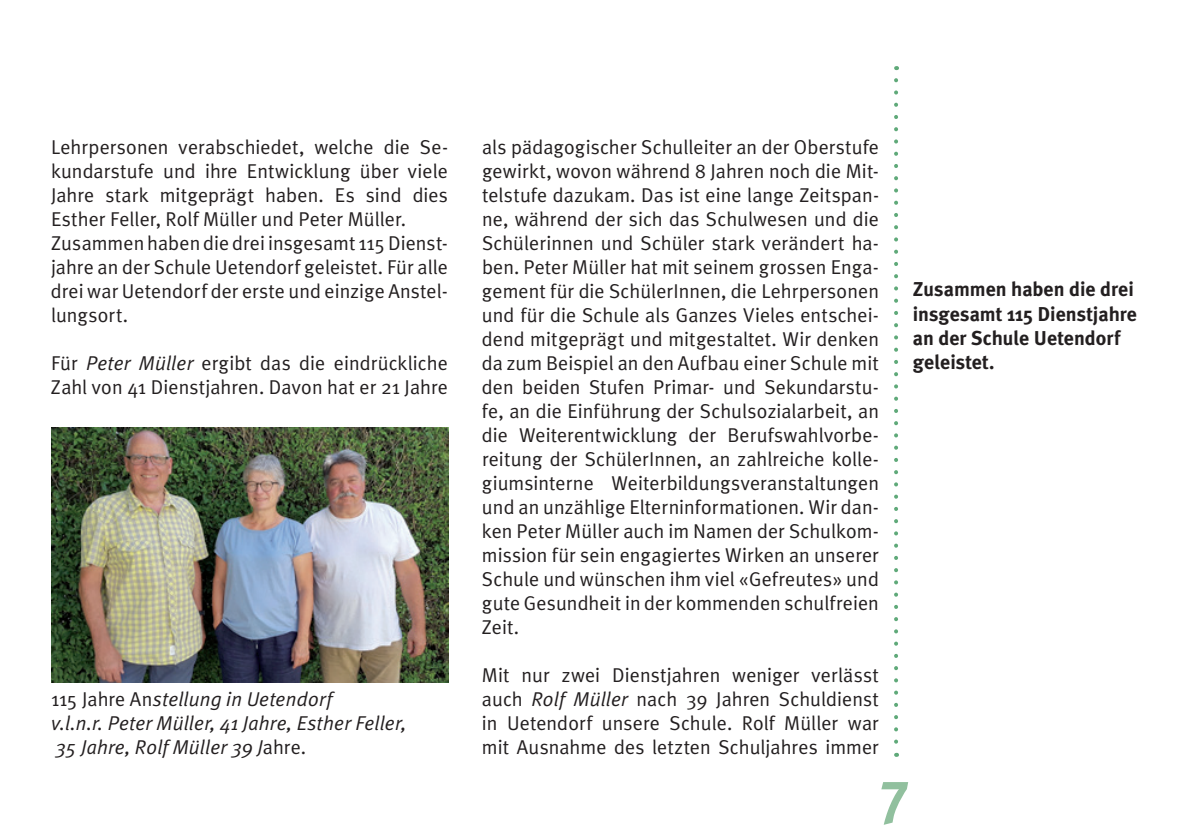
<style>
.page{position:relative;width:1191px;height:840px;background:#fff}
.page>*{position:absolute;margin:0;border:0;box-sizing:border-box;transform-origin:0 0}
.t1{font:700 60px "Meta Plus";color:#91c09e}
.t2{font:20px/24px "Meta Plus Normal";letter-spacing:.005em;color:#231f20}
.t3{font:italic 20px/24px "Meta Plus Normal";letter-spacing:.01em;color:#231f20}
.t4{font:700 20px/24px "Meta Plus";color:#231f20}
.s1{font-style:italic}
.s2{font-style:normal}
</style>
<div class="page">
<svg style="left:894px;top:80px;width:4px;height:676px"></svg>
<img style="left:51px;top:427px;width:397px;height:255px">
<p class="t2" style="left:51px;top:134px;width:398px">Lehrpersonen verabschiedet, welche die Se&shy;kundarstufe und ihre Entwicklung über viele Jahre stark mitgeprägt haben. Es sind dies Esther Feller, Rolf Müller und Peter Müller.<br>Zusammen haben die drei insgesamt 115Dienst&shy;jahre an der Schule Uetendorf geleistet. Für alle drei war Uetendorf der erste und einzige Anstel&shy;lungsort.</p>
<p class="t2" style="left:51px;top:350px;width:398px">Für <span class="s1">Peter Müller</span> ergibt das die eindrückliche<br>Zahl von 41 Dienstjahren. Davon hat er 21 Jahre</p>
<p class="t3" style="left:51px;top:686px;width:357px"><span class="s2">115 Jahre An</span>stellung in Uetendorf<br>v.l.n.r. Peter Müller, 41 Jahre, Esther Feller,<br>35 Jahre, Rolf Müller 39 J<span class="s2">ahre.</span></p>
<p class="t2" style="left:482px;top:134px;width:399px;text-align:justify">als pädagogischer Schulleiter an der Oberstufe gewirkt, wovon während 8 Jahren noch die Mit&shy;telstufe dazukam. Das ist eine lange Zeitspan&shy;ne, während der sich das Schulwesen und die Schülerinnen und Schüler stark verändert ha&shy;ben. Peter Müller hat mit seinem grossen Enga&shy;gement für die SchülerInnen, die Lehrpersonen und für die Schule als Ganzes Vieles entschei&shy;dend mitgeprägt und mitgestaltet. Wir denken da zum Beispiel an den Aufbau einer Schule mit den beiden Stufen Primar- und Sekundarstu&shy;fe, an die Einführung der Schulsozialarbeit, an die Weiterentwicklung der Berufswahlvorbe&shy;reitung der SchülerInnen, an zahlreiche kolle&shy;giumsinterne Weiterbildungsveranstaltungen und an unzählige Elterninformationen. Wir dan&shy;ken Peter Müller auch im Namen der Schulkom&shy;mission für sein engagiertes Wirken an unserer Schule und wünschen ihm viel «Gefreutes» und gute Gesundheit in der kommenden schulfreien Zeit.</p>
<p class="t2" style="left:482px;top:662px;width:398px;text-align:justify">Mit nur zwei Dienstjahren weniger verlässt auch <span class="s1">Rolf Müller</span> nach 39 Jahren Schuldienst in Uetendorf unsere Schule. Rolf Müller war mit Ausnahme des letzten Schuljahres immer</p>
<p class="t4" style="left:913px;top:277px;width:226px">Zusammen haben die drei insgesamt 115 Dienstjahre an der Schule Uetendorf geleistet.</p>
<h1 class="t1" style="left:881px;top:756px;width:29px">7</h1>
</div>
